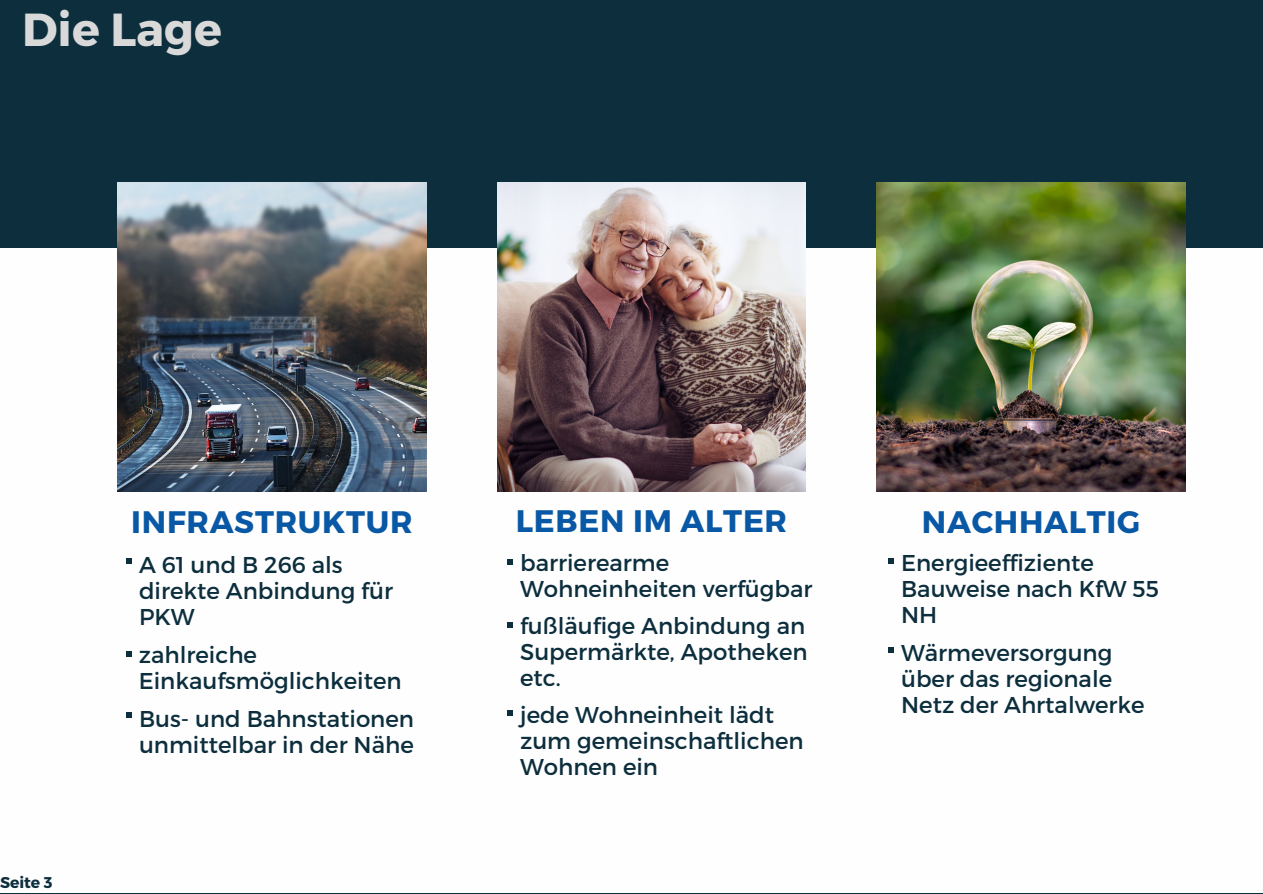
<style>
.page{position:relative;width:1263px;height:894px;background:#fff}
.page>*{position:absolute;margin:0;border:0;box-sizing:border-box;transform-origin:0 0}
.t1{font:700 46.2px "Montserrat";color:#d9d9d9}
.t2{font:700 31.05px "Montserrat";letter-spacing:.025em;color:#0958a5}
.t3{font:22.8px/25.8px "Montserrat";color:#0c2e3d}
.t4{font:700 15.6px "Montserrat";color:#0c2e3d}
</style>
<div class="page">
<div style="left:0;top:0;width:1263px;height:893px;background:#0c2e3d"></div>
<div style="left:0;top:248px;width:1263px;height:644px;background:#fefefe"></div>
<img style="left:118px;top:183px;width:308px;height:308px">
<img style="left:497px;top:183px;width:309px;height:308px">
<img style="left:877px;top:183px;width:308px;height:308px">
<svg style="left:126px;top:558px;width:5px;height:6px"></svg>
<svg style="left:126px;top:651px;width:5px;height:5px"></svg>
<svg style="left:126px;top:712px;width:5px;height:5px"></svg>
<svg style="left:507px;top:559px;width:5px;height:5px"></svg>
<svg style="left:507px;top:622px;width:5px;height:5px"></svg>
<svg style="left:507px;top:710px;width:5px;height:6px"></svg>
<svg style="left:888px;top:558px;width:5px;height:5px"></svg>
<svg style="left:888px;top:647px;width:5px;height:5px"></svg>
<h1 class="t1" style="left:22px;top:0;width:201px">Die Lage</h1>
<p class="t4" style="left:0;top:871px;width:54px">Seite 3</p>
<h2 class="t2" style="left:131px;top:502px;width:283px">INFRASTRUKTUR</h2>
<h2 class="t2" style="left:516px;top:500px;width:273px">LEBEN IM ALTER</h2>
<h2 class="t2" style="left:922px;top:502px;width:220px">NACHHALTIG</h2>
<p class="t3" style="left:139px;top:551px;width:256px">A 61 und B 266 als direkte Anbindung für<br>PKW</p>
<p class="t3" style="left:139px;top:641px;width:264px">zahlreiche<br>Einkaufsmöglichkeiten</p>
<p class="t3" style="left:139px;top:705px;width:276px">Bus- und Bahnstationen unmittelbar in der Nähe</p>
<p class="t3" style="left:520px;top:548px;width:294px">barrierearme<br>Wohneinheiten verfügbar</p>
<p class="t3" style="left:520px;top:611px;width:289px;text-align:justify">fußläufige Anbindung an Supermärkte, Apotheken etc.</p>
<p class="t3" style="left:520px;top:700px;width:285px">jede Wohneinheit lädt zum gemeinschaftlichen<br>Wohnen ein</p>
<p class="t3" style="left:901px;top:548px;width:259px">Energieeffiziente<br>Bauweise nach KfW 55<br>NH</p>
<p class="t3" style="left:901px;top:638px;width:245px">Wärmeversorgung über das regionale<br>Netz der Ahrtalwerke</p>
</div>
